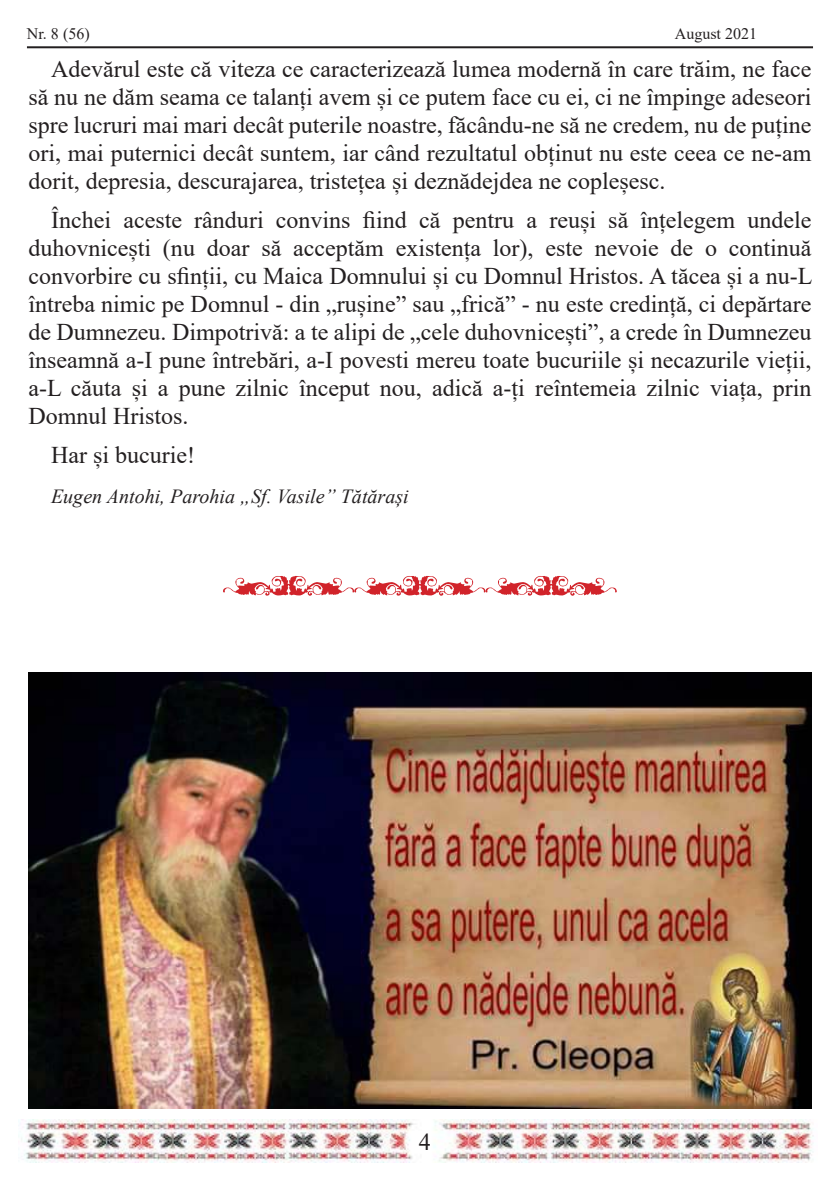
<style>
.page{position:relative;width:840px;height:1191px;background:#fff}
.page>*{position:absolute;margin:0;border:0;box-sizing:border-box;transform-origin:0 0}
.t1{font:96px "Vintage Decorative Signs 4";color:#d1232a}
.t2{font:24px/28px "Times New Roman";color:#231f20;text-align:justify}
.t3{font:italic 20px "Times New Roman";color:#231f20}
.t4{font:16px "Times New Roman";color:#231f20}
</style>
<div class="page">
<hr style="left:27px;top:46px;width:785px;height:2px;background:#231f20">
<img style="left:18px;top:1119px;width:796px;height:43px">
<img style="left:28px;top:672px;width:783px;height:436px">
<p class="t4" style="left:27px;top:23px;width:64px">Nr. 8 (56)</p>
<p class="t4" style="left:674px;top:23px;width:84px">August 2021</p>
<p class="t2" style="left:28px;top:54px;width:784px;text-indent:23px">Adevărul este că viteza ce caracterizează lumea modernă în care trăim, ne face să nu ne dăm seama ce talanți avem și ce putem face cu ei, ci ne împinge adeseori spre lucruri mai mari decât puterile noastre, făcându-ne să ne credem, nu de puține ori, mai puternici decât suntem, iar când rezultatul obținut nu este ceea ce ne-am dorit, depresia, descurajarea, tristețea și deznădejdea ne copleșesc.</p>
<p class="t2" style="left:28px;top:205px;width:785px;text-indent:23px">Închei aceste rânduri convins fiind că pentru a reuși să înțelegem undele duhovnicești (nu doar să acceptăm existența lor), este nevoie de o continuă convorbire cu sfinții, cu Maica Domnului și cu Domnul Hristos. A tăcea și a nu-L întreba nimic pe Domnul - din „rușine” sau „frică” - nu este credință, ci depărtare de Dumnezeu. Dimpotrivă: a te alipi de „cele duhovnicești”, a crede în Dumnezeu înseamnă a-I pune întrebări, a-I povesti mereu toate bucuriile și necazurile vieții, a-L căuta și a pune zilnic început nou, adică a-ți reîntemeia zilnic viața, prin Domnul Hristos.</p>
<p class="t2" style="left:51px;top:440px;width:145px">Har și bucurie!</p>
<p class="t3" style="left:51px;top:482px;width:359px">Eugen Antohi, Parohia „Sf. Vasile” Tătărași</p>
<p class="t1" style="left:223px;top:509px;width:395px">ccc</p>
<p class="t2" style="left:418px;top:1127px;width:13px">4</p>
</div>
